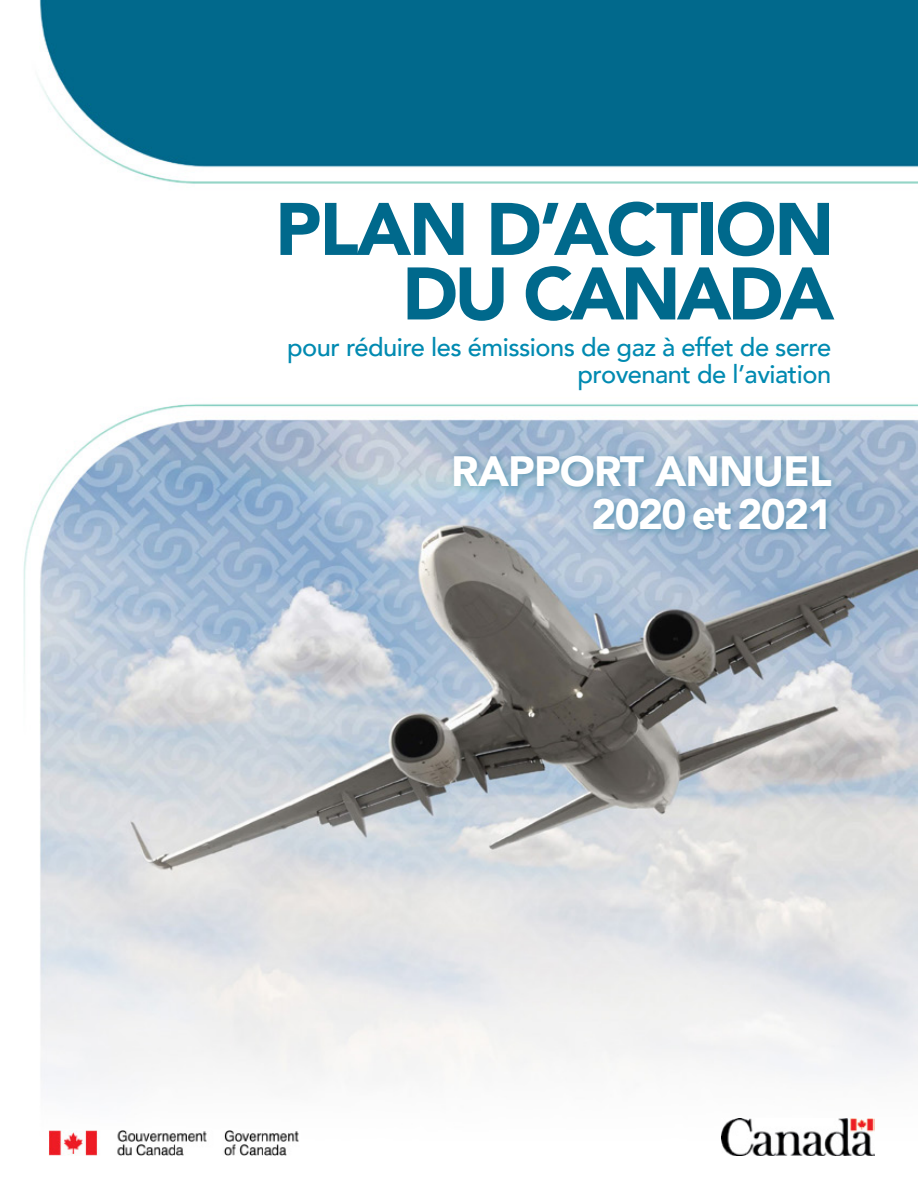
<style>
.page{position:relative;width:918px;height:1188px;background:#fff}
.page>*{position:absolute;margin:0;border:0;box-sizing:border-box;transform-origin:0 0}
.t1{font:900 73.5px/64.5px "Avenir";letter-spacing:-.03em;color:#00698c;text-align:right}
.t2{font:900 42.3px "Avenir";letter-spacing:-.02em;color:#fff}
.t3{font:900 42.3px "Avenir";letter-spacing:-.04em;color:#fff}
.t4{font:500 25.5px/27px "Avenir";letter-spacing:-.02em;color:#008ab1;text-align:right}
</style>
<div class="page">
<img style="left:23px;top:0;width:895px;height:1156px">
<div style="left:448px;top:451px;width:392px;height:44px;background:#00698c;opacity:.43"></div>
<div style="left:588px;top:494px;width:246px;height:43px;background:#00698c;opacity:.43"></div>
<img style="left:49px;top:1130px;width:251px;height:26px">
<img style="left:722px;top:1119px;width:152px;height:36px">
<h1 class="t1" style="left:275px;top:195px;width:561px">PLAN D’ACTION<br>DU CANADA</h1>
<p class="t4" style="left:287px;top:332px;width:546px">pour réduire les émissions de gaz à effet de serre provenant de l’aviation</p>
<p class="t2" style="left:451px;top:435px;width:382px">RAPPORT ANNUEL</p>
<p class="t3" style="left:591px;top:478px;width:243px">2020 et 2021</p>
</div>
